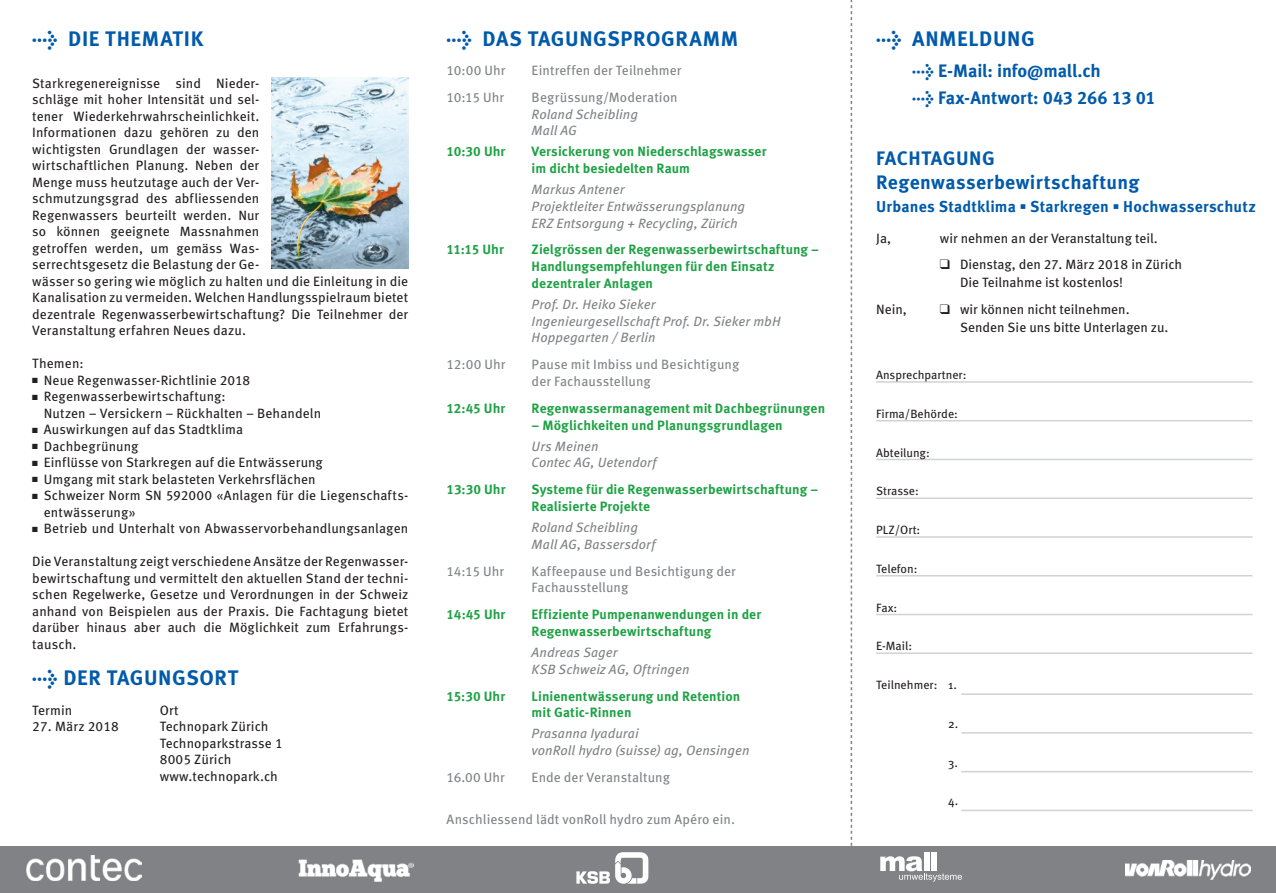
<style>
.page{position:relative;width:1276px;height:893px;background:#fff}
.page>*{position:absolute;margin:0;border:0;box-sizing:border-box;transform-origin:0 0}
.t1{font:700 21px "Meta Pro";letter-spacing:.03em;color:#015aaa}
.t2{font:700 19.5px/24px "Meta Pro";letter-spacing:.02em;color:#015aaa}
.t3{font:700 18px "Meta Pro";letter-spacing:-.01em;color:#015aaa}
.t4{font:700 15.75px "Meta Pro";letter-spacing:.01em;color:#015aaa}
.t5{font:13.5px/16.5px "Meta Pro";letter-spacing:.005em;color:#231f20}
.t6{font:700 13.5px/16.6px "Meta Pro";letter-spacing:.005em;color:#1fa245}
.t7{font:italic 13.5px/16.6px "Meta Pro";letter-spacing:.005em;color:#808285}
.t8{font:13.5px/16.6px "Meta Pro";letter-spacing:.005em;color:#808285}
.t9{font:12px "Meta Pro";color:#231f20}
</style>
<div class="page">
<div style="left:0;top:846px;width:1276px;height:47px;background:#808285"></div>
<svg style="left:850px;top:0;width:2px;height:846px"></svg>
<img style="left:1125px;top:860px;width:125px;height:20px">
<div style="left:924px;top:852px;width:5px;height:19px;background:#fff"></div>
<div style="left:931px;top:852px;width:6px;height:19px;background:#fff"></div>
<svg style="left:880px;top:856px;width:82px;height:26px"></svg>
<img style="left:27px;top:856px;width:114px;height:25px">
<svg style="left:576px;top:852px;width:72px;height:32px"></svg>
<img style="left:299px;top:859px;width:115px;height:23px">
<hr style="left:876px;top:381px;width:376px;height:2px;background:#d1d2d4">
<hr style="left:876px;top:420px;width:376px;height:1px;background:#d1d2d4">
<hr style="left:876px;top:459px;width:376px;height:1px;background:#d1d2d4">
<hr style="left:876px;top:497px;width:376px;height:2px;background:#d1d2d4">
<hr style="left:876px;top:536px;width:376px;height:2px;background:#d1d2d4">
<hr style="left:876px;top:575px;width:376px;height:1px;background:#d1d2d4">
<hr style="left:876px;top:614px;width:376px;height:1px;background:#d1d2d4">
<hr style="left:876px;top:652px;width:376px;height:2px;background:#d1d2d4">
<hr style="left:961px;top:693px;width:291px;height:2px;background:#d1d2d4">
<hr style="left:961px;top:732px;width:291px;height:2px;background:#d1d2d4">
<hr style="left:961px;top:771px;width:291px;height:1px;background:#d1d2d4">
<hr style="left:961px;top:810px;width:291px;height:1px;background:#d1d2d4">
<img style="left:271px;top:78px;width:137px;height:191px">
<h1 class="t1" style="left:32px;top:25px;width:172px">→ DIE THEMATIK</h1>
<p class="t5" style="left:32px;top:75px;width:377px">Starkregenereignisse sind Nieder-<br>schläge mit hoher Intensität und sel-<br>tener Wiederkehrwahrscheinlichkeit.<br>Informationen dazu gehören zu den<br>wichtigsten Grundlagen der wasser-<br>wirtschaftlichen Planung. Neben der<br>Menge muss heutzutage auch der Ver-<br>schmutzungsgrad des abfliessenden<br>Regenwassers beurteilt werden. Nur<br>so können geeignete Massnahmen<br>getroffen werden, um gemäss Was-<br>serrechtsgesetz die Belastung der Ge-<br>wässer so gering wie möglich zu halten und die Einleitung in die Kanalisation zu vermeiden. Welchen Handlungsspielraum bietet dezentrale Regenwasserbewirtschaftung? Die Teilnehmer der Veranstaltung erfahren Neues dazu.</p>
<p class="t5" style="left:32px;top:355px;width:53px">Themen:</p>
<p class="t5" style="left:32px;top:372px;width:219px">■ Neue Regenwasser-Richtlinie 2018</p>
<p class="t5" style="left:44px;top:388px;width:279px;text-indent:-12px">■ Regenwasserbewirtschaftung:<br>Nutzen – Versickern – Rückhalten – Behandeln</p>
<p class="t5" style="left:32px;top:421px;width:212px">■ Auswirkungen auf das Stadtklima</p>
<p class="t5" style="left:32px;top:438px;width:108px">■ Dachbegrünung</p>
<p class="t5" style="left:32px;top:454px;width:292px">■ Einflüsse von Starkregen auf die Entwässerung</p>
<p class="t5" style="left:32px;top:471px;width:285px">■ Umgang mit stark belasteten Verkehrsflächen</p>
<p class="t5" style="left:44px;top:487px;width:364px;text-indent:-12px">■ Schweizer Norm SN 592000 «Anlagen für die Liegenschafts&shy;entwässerung»</p>
<p class="t5" style="left:32px;top:520px;width:377px">■ Betrieb und Unterhalt von Abwasservorbehandlungsanlagen</p>
<p class="t5" style="left:32px;top:553px;width:377px;text-align:justify">Die Veranstaltung zeigt verschiedene Ansätze der Regenwasser&shy;bewirtschaftung und vermittelt den aktuellen Stand der techni&shy;schen Regelwerke, Gesetze und Verordnungen in der Schweiz anhand von Beispielen aus der Praxis. Die Fachtagung bietet darüber hinaus aber auch die Möglichkeit zum Erfahrungs&shy;tausch.</p>
<h1 class="t1" style="left:32px;top:665px;width:208px">→ DER TAGUNGSORT</h1>
<p class="t5" style="left:32px;top:702px;width:42px">Termin</p>
<p class="t5" style="left:160px;top:702px;width:20px">Ort</p>
<p class="t5" style="left:32px;top:718px;width:88px">27. März 2018</p>
<p class="t5" style="left:160px;top:718px;width:124px">Technopark Zürich<br>Technoparkstrasse 1<br>8005 Zürich www.technopark.ch</p>
<h1 class="t1" style="left:446px;top:25px;width:293px">→ DAS TAGUNGSPROGRAMM</h1>
<p class="t8" style="left:446px;top:62px;width:60px">10:00 Uhr</p>
<p class="t8" style="left:531px;top:62px;width:151px">Eintreffen der Teilnehmer</p>
<p class="t8" style="left:446px;top:89px;width:59px">10:15 Uhr</p>
<p class="t8" style="left:531px;top:89px;width:147px">Begrüssung/Moderation</p>
<p class="t7" style="left:531px;top:106px;width:108px">Roland Scheibling<br>Mall AG</p>
<p class="t6" style="left:446px;top:144px;width:60px">10:30 Uhr</p>
<p class="t6" style="left:531px;top:144px;width:236px">Versickerung von Niederschlagswasser im dicht besiedelten Raum</p>
<p class="t7" style="left:531px;top:181px;width:215px">Markus Antener<br>Projektleiter Entwässerungsplanung<br>ERZ Entsorgung + Recycling, Zürich</p>
<p class="t6" style="left:446px;top:242px;width:59px">11:15 Uhr</p>
<p class="t6" style="left:531px;top:242px;width:289px">Zielgrössen der Regenwasserbewirtschaftung –<br>Handlungsempfehlungen für den Einsatz dezentraler Anlagen</p>
<p class="t7" style="left:531px;top:296px;width:251px">Prof. Dr. Heiko Sieker<br>Ingenieurgesellschaft Prof. Dr. Sieker mbH<br>Hoppegarten / Berlin</p>
<p class="t8" style="left:446px;top:356px;width:60px">12:00 Uhr</p>
<p class="t8" style="left:531px;top:356px;width:209px">Pause mit Imbiss und Besichtigung der Fachausstellung</p>
<p class="t6" style="left:446px;top:400px;width:60px">12:45 Uhr</p>
<p class="t6" style="left:531px;top:400px;width:295px">Regenwassermanagement mit Dachbegrünungen</p>
<p class="t6" style="left:531px;top:417px;width:253px">– Möglichkeiten und Planungsgrundlagen</p>
<p class="t7" style="left:531px;top:438px;width:126px">Urs Meinen<br>Contec AG, Uetendorf</p>
<p class="t6" style="left:446px;top:481px;width:60px">13:30 Uhr</p>
<p class="t6" style="left:531px;top:481px;width:288px">Systeme für die Regenwasserbewirtschaftung –<br>Realisierte Projekte</p>
<p class="t7" style="left:531px;top:519px;width:125px">Roland Scheibling<br>Mall AG, Bassersdorf</p>
<p class="t8" style="left:446px;top:563px;width:59px">14:15 Uhr</p>
<p class="t8" style="left:531px;top:563px;width:206px">Kaffeepause und Besichtigung der<br>Fachausstellung</p>
<p class="t6" style="left:446px;top:606px;width:60px">14:45 Uhr</p>
<p class="t6" style="left:531px;top:606px;width:231px">Effiziente Pumpenanwendungen in der<br>Regenwasserbewirtschaftung</p>
<p class="t7" style="left:531px;top:644px;width:159px">Andreas Sager<br>KSB Schweiz AG, Oftringen</p>
<p class="t6" style="left:446px;top:688px;width:60px">15:30 Uhr</p>
<p class="t6" style="left:531px;top:688px;width:210px">Linienentwässerung und Retention mit Gatic-Rinnen</p>
<p class="t7" style="left:531px;top:725px;width:219px">Prasanna Iyadurai<br>vonRoll hydro (suisse) ag, Oensingen</p>
<p class="t8" style="left:446px;top:769px;width:60px">16.00 Uhr</p>
<p class="t8" style="left:531px;top:769px;width:140px">Ende der Veranstaltung</p>
<p class="t8" style="left:446px;top:811px;width:290px">Anschliessend lädt vonRoll hydro zum Apéro ein.</p>
<h1 class="t1" style="left:876px;top:25px;width:160px">→ ANMELDUNG</h1>
<h3 class="t3" style="left:912px;top:60px;width:190px">→ E-Mail: info@mall.ch</h3>
<h3 class="t3" style="left:912px;top:87px;width:245px">→ Fax-Antwort: 043 266 13 01</h3>
<h2 class="t2" style="left:876px;top:146px;width:265px">FACHTAGUNG<br>Regenwasserbewirtschaftung</h2>
<p class="t4" style="left:876px;top:197px;width:381px">Urbanes Stadtklima ○ Starkregen ○ Hochwasserschutz</p>
<p class="t5" style="left:876px;top:230px;width:16px">Ja,</p>
<p class="t5" style="left:940px;top:230px;width:219px">wir nehmen an der Veranstaltung teil.</p>
<p class="t5" style="left:960px;top:256px;width:223px;line-height:18px;text-indent:-20px">❑ Dienstag, den 27. März 2018 in Zürich<br>Die Teilnahme ist kostenlos!</p>
<p class="t5" style="left:876px;top:301px;width:32px">Nein,</p>
<p class="t5" style="left:960px;top:300px;width:210px;line-height:18px;text-indent:-20px">❑ wir können nicht teilnehmen.<br>Senden Sie uns bitte Unterlagen zu.</p>
<p class="t9" style="left:876px;top:367px;width:92px">Ansprechpartner:</p>
<p class="t9" style="left:876px;top:406px;width:83px">Firma/Behörde:</p>
<p class="t9" style="left:876px;top:445px;width:55px">Abteilung:</p>
<p class="t9" style="left:876px;top:484px;width:44px">Strasse:</p>
<p class="t9" style="left:876px;top:522px;width:46px">PLZ/Ort:</p>
<p class="t9" style="left:876px;top:561px;width:43px">Telefon:</p>
<p class="t9" style="left:876px;top:600px;width:23px">Fax:</p>
<p class="t9" style="left:876px;top:639px;width:37px">E-Mail:</p>
<p class="t9" style="left:876px;top:677px;width:82px">Teilnehmer: 1.</p>
<p class="t9" style="left:948px;top:716px;width:12px">2.</p>
<p class="t9" style="left:948px;top:755px;width:11px">3.</p>
<p class="t9" style="left:948px;top:794px;width:12px">4.</p>
</div>
